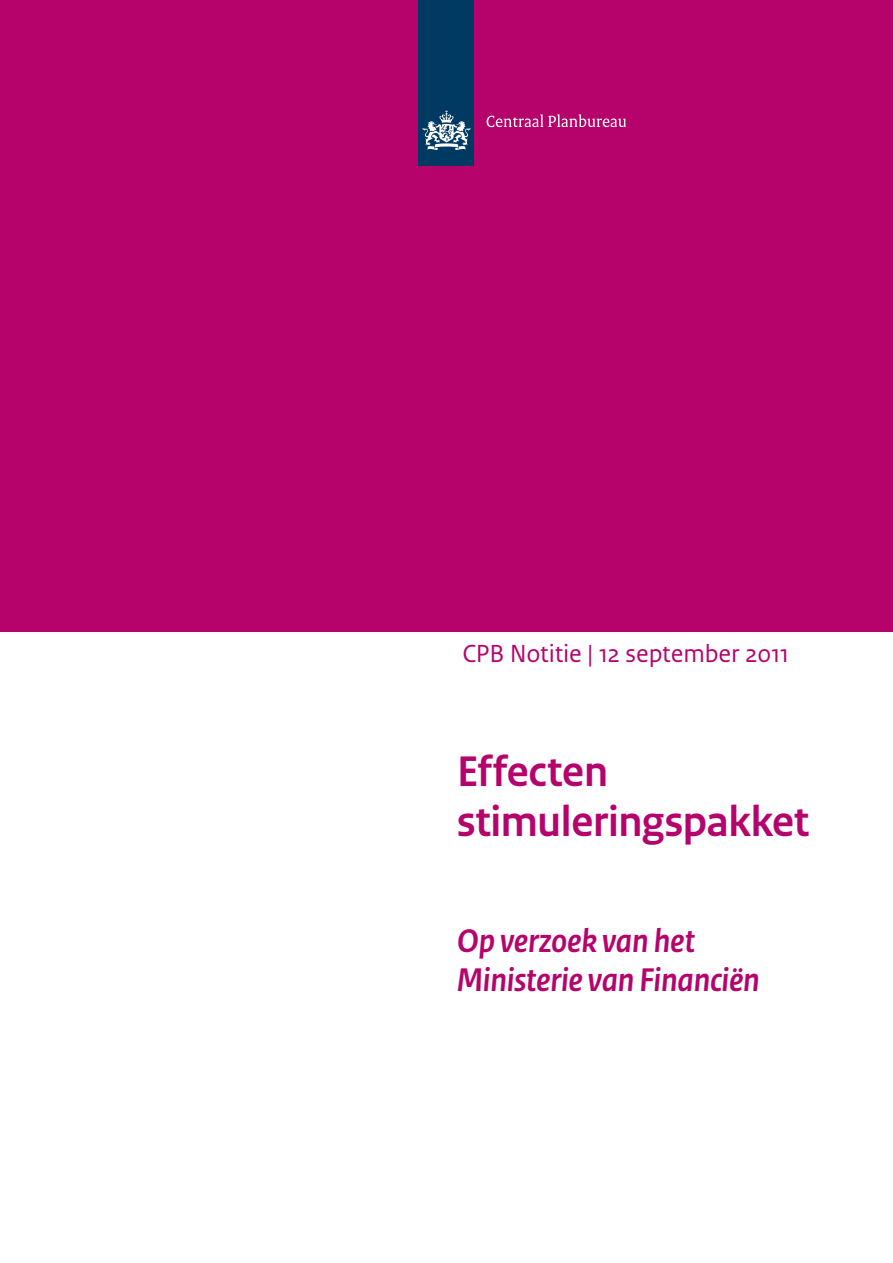
<style>
.page{position:relative;width:893px;height:1263px;background:#fff}
.page>*{position:absolute;margin:0;border:0;box-sizing:border-box;transform-origin:0 0}
.t1{font:700 45px/49.2px "Rijksoverheid Sans Heading";letter-spacing:-.005em;color:#b6036c}
.t2{font:italic 700 34.5px/38.7px "Rijksoverheid Sans Heading";letter-spacing:-.005em;color:#b6036c}
.t3{font:26.1px "Rijksoverheid Sans Text";letter-spacing:-.005em;color:#b6036c}
</style>
<div class="page">
<div style="left:0;top:0;width:893px;height:631px;background:#b6036c"></div>
<div style="left:419px;top:0;width:55px;height:166px;background:#003a62"></div>
<svg style="left:423px;top:110px;width:47px;height:40px"></svg>
<svg style="left:487px;top:114px;width:139px;height:13px"></svg>
<p class="t3" style="left:462px;top:639px;width:328px">CPB Notitie | 12 september 2011</p>
<h1 class="t1" style="left:457px;top:748px;width:354px">Effecten stimuleringspakket</h1>
<p class="t2" style="left:457px;top:922px;width:304px">Op verzoek van het<br>Ministerie van Financiën</p>
</div>
